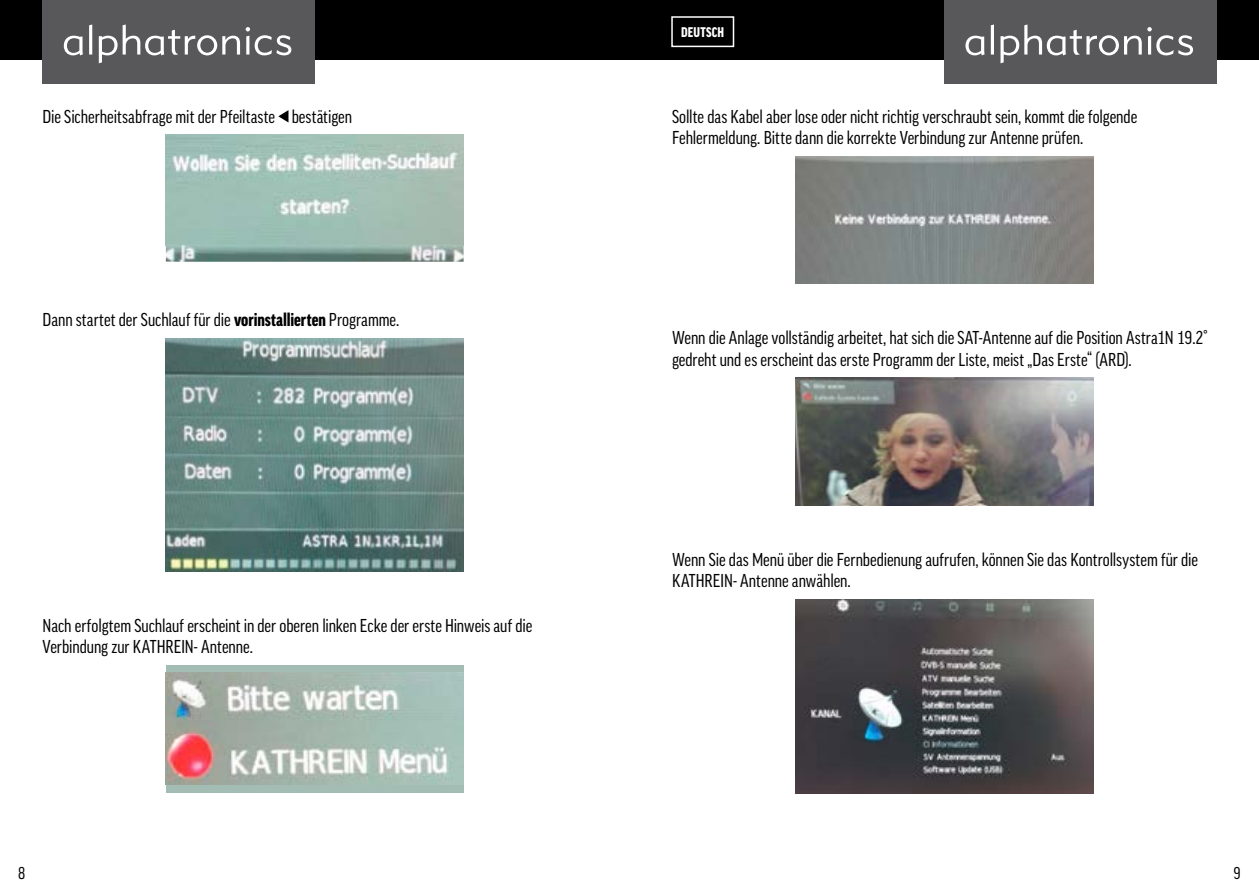
<style>
.page{position:relative;width:1259px;height:893px;background:#fff}
.page>*{position:absolute;margin:0;border:0;box-sizing:border-box;transform-origin:0 0}
.t1{font:condensed 18px/21.6px "Good";color:#000}
.t2{font:condensed 16.5px "Good";color:#000}
.t3{font:900 condensed 13.5px "Good";letter-spacing:.015em;color:#fff}
.s1{font-weight:900}
</style>
<div class="page">
<div style="left:0;top:0;width:308px;height:60px;background:#000"></div>
<div style="left:308px;top:0;width:321px;height:60px;background:#000"></div>
<div style="left:629px;top:0;width:321px;height:60px;background:#000"></div>
<div style="left:950px;top:0;width:309px;height:60px;background:#000"></div>
<div style="left:43px;top:0;width:272px;height:84px;background:#58585a"></div>
<svg style="left:64px;top:36px;width:19px;height:19px"></svg>
<svg style="left:89px;top:25px;width:3px;height:30px"></svg>
<svg style="left:99px;top:25px;width:141px;height:38px"></svg>
<svg style="left:246px;top:27px;width:45px;height:28px"></svg>
<div style="left:944px;top:0;width:272px;height:84px;background:#58585a"></div>
<svg style="left:965px;top:36px;width:19px;height:19px"></svg>
<svg style="left:990px;top:25px;width:4px;height:30px"></svg>
<svg style="left:1000px;top:25px;width:141px;height:38px"></svg>
<svg style="left:1147px;top:27px;width:46px;height:28px"></svg>
<div style="left:671px;top:16px;width:63px;height:31px;border:2px solid #fff"></div>
<svg style="left:278px;top:110px;width:10px;height:12px"></svg>
<img style="left:166px;top:135px;width:297px;height:127px">
<img style="left:166px;top:338px;width:297px;height:234px">
<div style="left:166px;top:665px;width:297px;height:128px;background:#a3bcb4"></div>
<img style="left:166px;top:672px;width:297px;height:113px">
<img style="left:795px;top:156px;width:298px;height:128px">
<img style="left:795px;top:378px;width:298px;height:127px">
<img style="left:795px;top:599px;width:298px;height:195px">
<p class="t1" style="left:43px;top:105px;width:311px">Die Sicherheitsabfrage mit der Pfeiltaste bestätigen</p>
<p class="t1" style="left:43px;top:309px;width:358px">Dann startet der Suchlauf für die <span class="s1">vorinstallierten</span> Programme.</p>
<p class="t1" style="left:43px;top:615px;width:491px">Nach erfolgtem Suchlauf erscheint in der oberen linken Ecke der erste Hinweis auf die<br>Verbindung zur KATHREIN- Antenne.</p>
<p class="t3" style="left:681px;top:25px;width:44px">DEUTSCH</p>
<p class="t1" style="left:672px;top:105px;width:467px">Sollte das Kabel aber lose oder nicht richtig verschraubt sein, kommt die folgende<br>Fehlermeldung. Bitte dann die korrekte Verbindung zur Antenne prüfen.</p>
<p class="t1" style="left:672px;top:327px;width:537px">Wenn die Anlage vollständig arbeitet, hat sich die SAT-Antenne auf die Position Astra1N 19.2° gedreht und es erscheint das erste Programm der Liste, meist „Das Erste“ (ARD).</p>
<p class="t1" style="left:672px;top:548px;width:527px">Wenn Sie das Menü über die Fernbedienung aufrufen, können Sie das Kontrollsystem für die<br>KATHREIN- Antenne anwählen.</p>
<p class="t2" style="left:18px;top:864px;width:9px">8</p>
<p class="t2" style="left:1233px;top:864px;width:9px">9</p>
</div>
